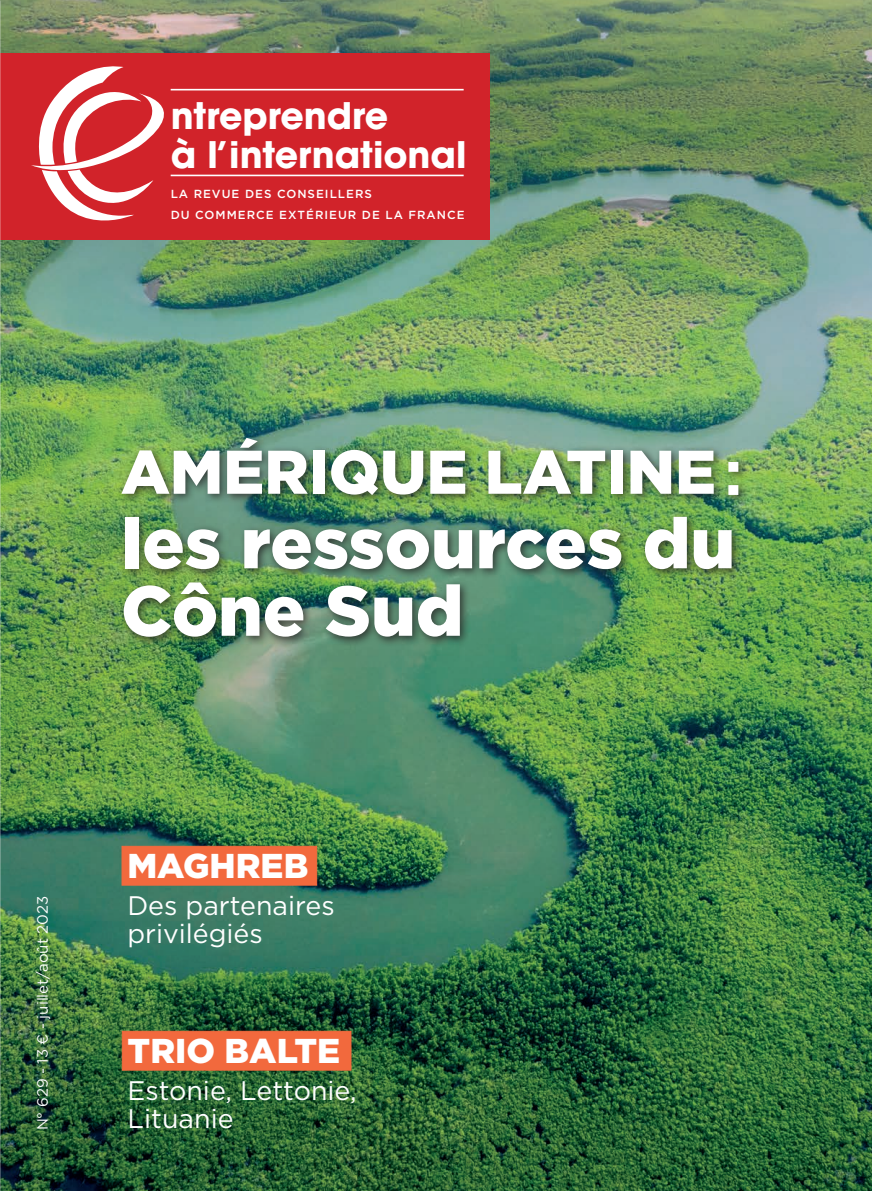
<style>
.page{position:relative;width:872px;height:1191px;background:#fff}
.page>*{position:absolute;margin:0;border:0;box-sizing:border-box;transform-origin:0 0}
.t1{font:900 70.5px/67.5px "Gotham";color:#fff}
.t2{font:900 61.5px "Gotham";color:#fff}
.t3{font:700 36.3px "ITC Avant Garde Std";color:#fff}
.t4{font:900 34.5px "Gotham";color:#fff}
.t5{font:26.85px/28.5px "Gotham";color:#fff}
.t6{font:15px "Gotham";color:#fff}
.t7{font:500 11.7px/21.3px "Gotham";letter-spacing:.085em;color:#fff}
.s1{font-weight:700}
</style>
<div class="page">
<img style="left:0;top:0;width:872px;height:1191px">
<div style="left:0;top:53px;width:490px;height:187px;background:#d1232a"></div>
<hr style="left:171px;top:89px;width:292px;height:1px;background:#fff">
<hr style="left:171px;top:175px;width:292px;height:1px;background:#fff">
<svg style="left:31px;top:66px;width:163px;height:178px"></svg>
<div style="left:122px;top:1030px;width:229px;height:40px;background:#f2693d;border:1px solid #f2693d"></div>
<div style="left:121px;top:846px;width:196px;height:39px;background:#f2693d;border:1px solid #f2693d"></div>
<div style="left:117px;top:433px;width:632px;height:215px;background:#231f20;opacity:.75"></div>
<h3 class="t3" style="left:171px;top:92px;width:219px">ntreprendre</h3>
<h3 class="t3" style="left:171px;top:131px;width:297px">à l’international</h3>
<p class="t7" style="left:171px;top:183px;width:295px">LA REVUE DES CONSEILLERS<br>DU COMMERCE EXTÉRIEUR DE LA FRANCE</p>
<h2 class="t2" style="left:121px;top:429px;width:623px">AMÉRIQUE LATINE <span class="s1">:</span></h2>
<h1 class="t1" style="left:121px;top:509px;width:615px">les ressources du<br>Cône Sud</h1>
<p class="t6" style="left:33px;top:1130px;width:236px;rotate:-90deg">N° 629 - 13 € - juillet/août 2023</p>
<h3 class="t4" style="left:127px;top:842px;width:182px">MAGHREB</h3>
<h3 class="t5" style="left:127px;top:890px;width:209px">Des partenaires privilégiés</h3>
<h3 class="t4" style="left:128px;top:1027px;width:214px">TRIO BALTE</h3>
<h3 class="t5" style="left:128px;top:1075px;width:231px">Estonie, Lettonie,<br>Lituanie</h3>
</div>
